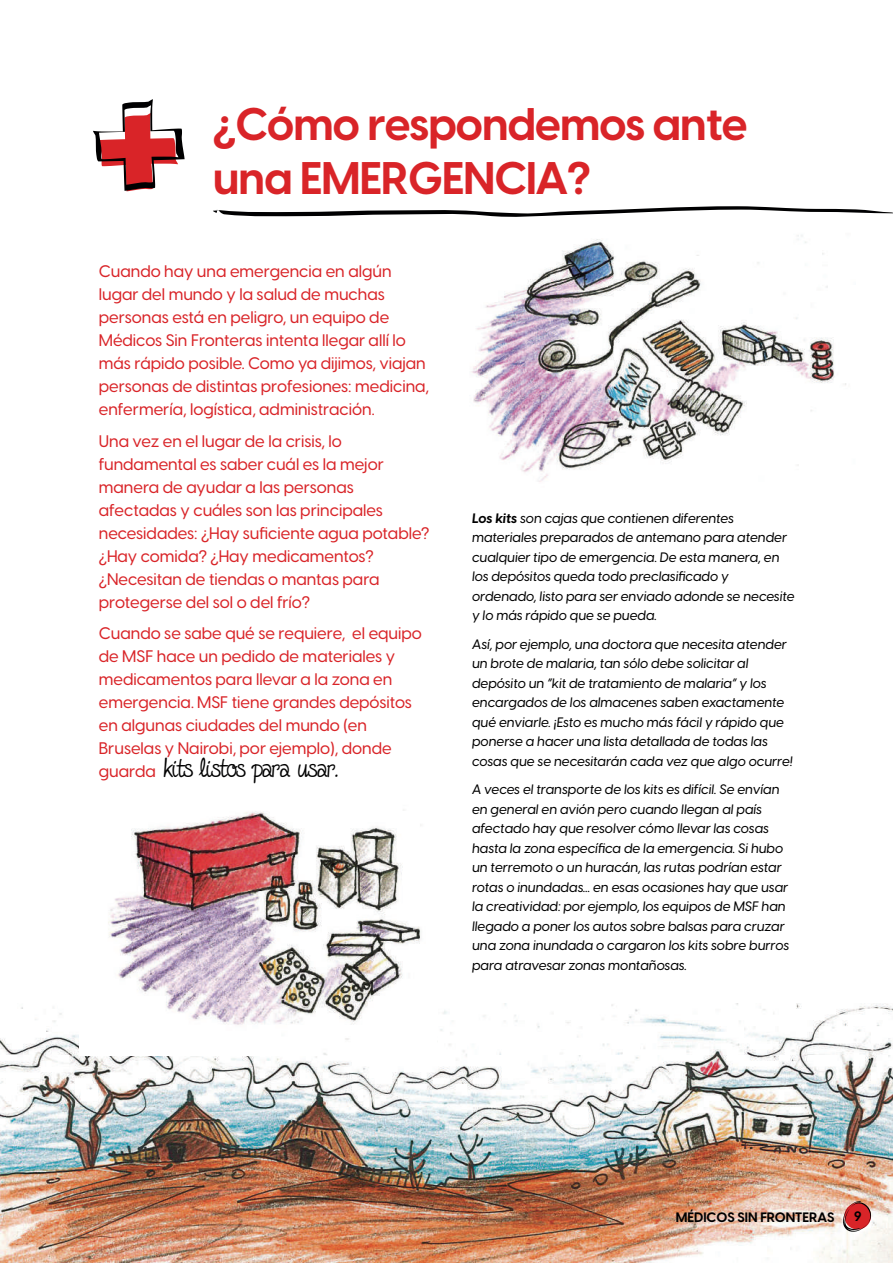
<style>
.page{position:relative;width:893px;height:1263px;background:#fff}
.page>*{position:absolute;margin:0;border:0;box-sizing:border-box;transform-origin:0 0}
.t1{font:700 45px/54px "Visby CF";letter-spacing:-.02em;color:#d92428}
.t2{font:30px "Fineliner Script";letter-spacing:-.025em;color:#000001}
.t3{font:500 16.5px/23px "Visby CF";color:#d92428}
.t4{font:italic 500 13.5px/19.5px "Visby CF";color:#000001}
.t5{font:700 13.5px "Visby CF";color:#000001}
.s1{font-family:"Visby CF";font-weight:500;font-size:16.5px;color:#d92428}
.s2{font-weight:700}
</style>
<div class="page">
<img style="left:471px;top:235px;width:375px;height:247px">
<img style="left:0;top:1004px;width:893px;height:259px">
<svg style="left:93px;top:99px;width:92px;height:92px"></svg>
<svg style="left:213px;top:206px;width:680px;height:11px"></svg>
<img style="left:79px;top:810px;width:358px;height:245px">
<svg style="left:843px;top:1201px;width:28px;height:31px"></svg>
<h1 class="t1" style="left:213px;top:97px;width:536px">¿Cómo respondemos ante una EMERGENCIA?</h1>
<p class="t3" style="left:99px;top:260px;width:332px">Cuando hay una emergencia en algún lugar del mundo y la salud de muchas personas está en peligro, un equipo de Médicos Sin Fronteras intenta llegar allí lo más rápido posible. Como ya dijimos, viajan personas de distintas profesiones: medicina, enfermería, logística, administración.</p>
<p class="t3" style="left:99px;top:429px;width:332px">Una vez en el lugar de la crisis, lo fundamental es saber cuál es la mejor manera de ayudar a las personas afectadas y cuáles son las principales necesidades: ¿Hay suficiente agua potable? ¿Hay comida? ¿Hay medicamentos? ¿Necesitan de tiendas o mantas para protegerse del sol o del frío?</p>
<p class="t3" style="left:99px;top:622px;width:325px">Cuando se sabe qué se requiere, el equipo de MSF hace un pedido de materiales y medicamentos para llevar a la zona en emergencia. MSF tiene grandes depósitos en algunas ciudades del mundo (en Bruselas y Nairobi, por ejemplo), donde</p>
<h2 class="t2" style="left:99px;top:752px;width:241px"><span class="s1">guarda</span> kits listos para usar.</h2>
<p class="t4" style="left:472px;top:508px;width:324px"><span class="s2">Los kits</span> son cajas que contienen diferentes materiales preparados de antemano para atender cualquier tipo de emergencia. De esta manera, en los depósitos queda todo preclasificado y ordenado, listo para ser enviado adonde se necesite y lo más rápido que se pueda.</p>
<p class="t4" style="left:472px;top:634px;width:322px">Así, por ejemplo, una doctora que necesita atender un brote de malaria, tan sólo debe solicitar al depósito un “kit de tratamiento de malaria” y los encargados de los almacenes saben exactamente qué enviarle. ¡Esto es mucho más fácil y rápido que ponerse a hacer una lista detallada de todas las cosas que se necesitarán cada vez que algo ocurre!</p>
<p class="t4" style="left:472px;top:780px;width:319px">A veces el transporte de los kits es difícil. Se envían en general en avión pero cuando llegan al país afectado hay que resolver cómo llevar las cosas hasta la zona específica de la emergencia. Si hubo un terremoto o un huracán, las rutas podrían estar rotas o inundadas... en esas ocasiones hay que usar la creatividad: por ejemplo, los equipos de MSF han llegado a poner los autos sobre balsas para cruzar una zona inundada o cargaron los kits sobre burros para atravesar zonas montañosas.</p>
<p class="t5" style="left:676px;top:1209px;width:160px">MÉDICOS SIN FRONTERAS</p>
<p class="t5" style="left:854px;top:1207px;width:9px">9</p>
</div>
